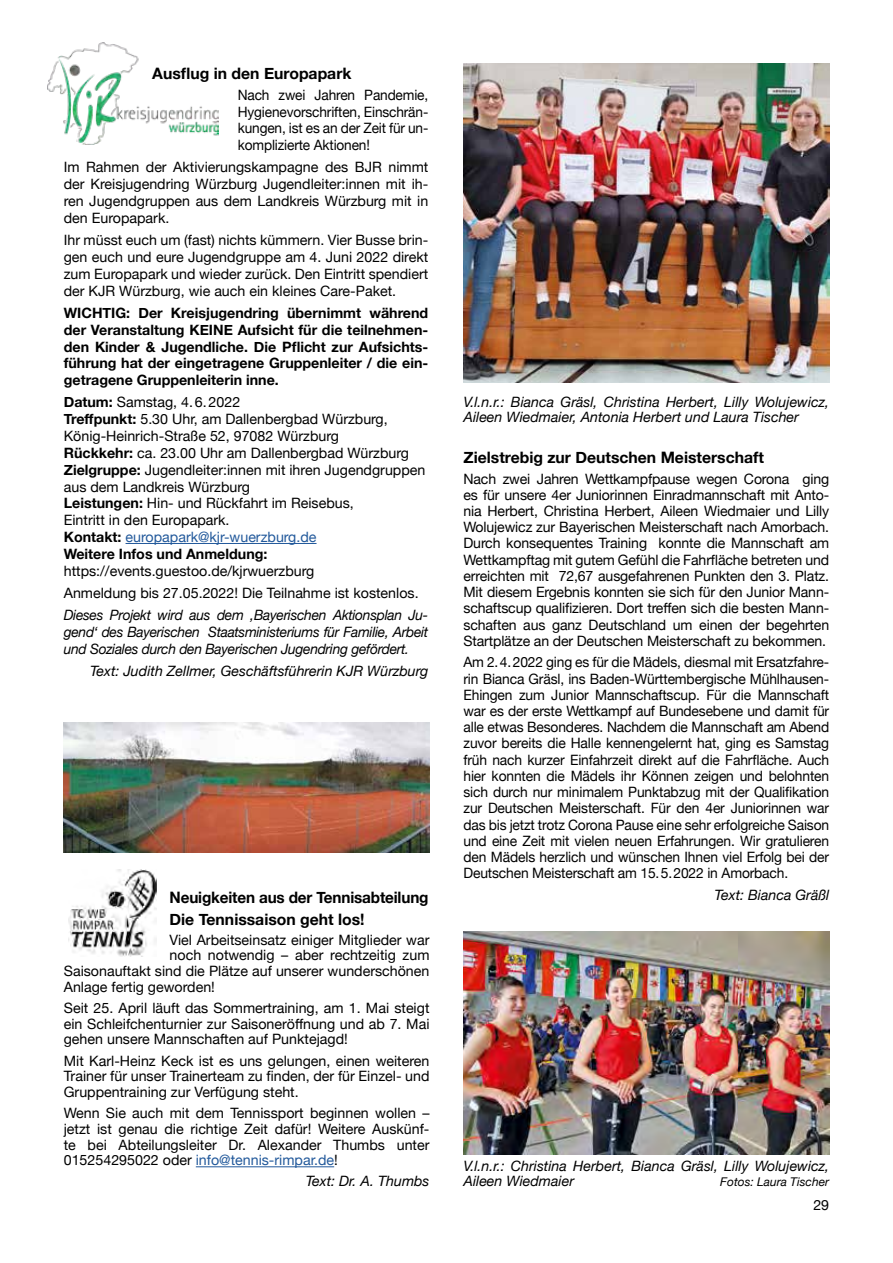
<style>
.page{position:relative;width:893px;height:1263px;background:#fff}
.page>*{position:absolute;margin:0;border:0;box-sizing:border-box;transform-origin:0 0}
.t1{font:700 15.75px/21.5px "Helvetica Neue";color:#000}
.t2{font:14.25px/16.2px "Helvetica Neue";color:#000;text-align:justify}
.t3{font:italic 14.25px/15.8px "Helvetica Neue";color:#000}
.t4{font:700 14.25px/16.8px "Helvetica Neue";color:#000;text-align:justify}
.t5{font:14.25px/16.8px "Helvetica Neue";color:#000;text-align:justify;scale:.96 1}
.t6{font:italic 12px "Helvetica Neue";color:#000}
.s1{font-weight:700}
.s2{color:#22599b}
</style>
<div class="page">
<img style="left:463px;top:64px;width:366px;height:319px">
<img style="left:463px;top:931px;width:366px;height:224px">
<hr style="left:196px;top:1166px;width:138px;height:1px;background:#22599b">
<img style="left:68px;top:869px;width:89px;height:87px">
<img style="left:64px;top:723px;width:365px;height:130px">
<hr style="left:126px;top:543px;width:191px;height:1px;background:#22599b">
<img style="left:48px;top:43px;width:170px;height:101px">
<p class="t1" style="left:152px;top:63px;width:201px">Ausflug in den Europapark</p>
<p class="t5" style="left:238px;top:87px;width:200px">Nach zwei Jahren Pandemie, Hygienevorschriften, Einschrän&shy;kungen, ist es an der Zeit für un&shy;komplizierte Aktionen!</p>
<p class="t2" style="left:64px;top:160px;width:366px;line-height:16.8px">Im Rahmen der Aktivierungskampagne des BJR nimmt der Kreisjugendring Würzburg Jugendleiter:innen mit ih&shy;ren Jugendgruppen aus dem Landkreis Würzburg mit in den Europapark.</p>
<p class="t2" style="left:64px;top:233px;width:366px;line-height:16.8px">Ihr müsst euch um (fast) nichts kümmern. Vier Busse brin&shy;gen euch und eure Jugendgruppe am 4. Juni 2022 direkt zum Europapark und wieder zurück. Den Eintritt spendiert der KJR Würzburg, wie auch ein kleines Care-Paket.</p>
<p class="t4" style="left:64px;top:305px;width:366px">WICHTIG: Der Kreisjugendring übernimmt während der Veranstaltung KEINE Aufsicht für die teilnehmen&shy;den Kinder &amp; Jugendliche. Die Pflicht zur Aufsichts&shy;führung hat der eingetragene Gruppenleiter / die ein&shy;getragene Gruppenleiterin inne.</p>
<p class="t2" style="left:64px;top:395px;width:363px;line-height:16.8px;text-align:left"><span class="s1">Datum:</span> Samstag, 4.6.2022<br><span class="s1">Treffpunkt:</span> 5.30 Uhr, am Dallenbergbad Würzburg, König-Heinrich-Straße 52, 97082 Würzburg<br><span class="s1">Rückkehr:</span> ca. 23.00 Uhr am Dallenbergbad Würzburg <span class="s1">Zielgruppe:</span> Jugendleiter:innen mit ihren Jugendgruppen aus dem Landkreis Würzburg<br><span class="s1">Leistungen:</span> Hin- und Rückfahrt im Reisebus,<br>Eintritt in den Europapark.<br><span class="s1">Kontakt:</span> <span class="s2">europapark@kjr-wuerzburg.de<br></span><span class="s1">Weitere Infos und Anmeldung:</span></p>
<p class="t2" style="left:64px;top:560px;width:356px;line-height:22.2px">https://events.guestoo.de/kjrwuerzburg<br>Anmeldung bis 27.05.2022! Die Teilnahme ist kostenlos.</p>
<p class="t3" style="left:64px;top:607px;width:366px;line-height:16.8px;text-align:justify">Dieses Projekt wird aus dem ‚Bayerischen Aktionsplan Ju&shy;gend‘ des Bayerischen Staatsministeriums für Familie, Arbeit und Soziales durch den Bayerischen Jugendring gefördert.</p>
<p class="t3" style="left:90px;top:664px;width:340px">Text: Judith Zellmer, Geschäftsführerin KJR Würzburg</p>
<p class="t1" style="left:170px;top:887px;width:260px">Neuigkeiten aus der Tennisabteilung<br>Die Tennissaison geht los!</p>
<p class="t2" style="left:170px;top:932px;width:261px">Viel Arbeitseinsatz einiger Mitglieder war</p>
<p class="t2" style="left:170px;top:948px;width:261px">noch notwendig – aber rechtzeitig zum</p>
<p class="t2" style="left:64px;top:964px;width:367px">Saisonauftakt sind die Plätze auf unserer wunderschönen</p>
<p class="t2" style="left:64px;top:979px;width:153px">Anlage fertig geworden!</p>
<p class="t2" style="left:64px;top:1001px;width:367px;line-height:15.8px">Seit 25. April läuft das Sommertraining, am 1. Mai steigt ein Schleifchenturnier zur Saisoneröffnung und ab 7. Mai gehen unsere Mannschaften auf Punktejagd!</p>
<p class="t2" style="left:64px;top:1053px;width:367px;line-height:15.8px">Mit Karl-Heinz Keck ist es uns gelungen, einen weiteren Trainer für unser Trainerteam zu finden, der für Einzel- und Gruppentraining zur Verfügung steht.</p>
<p class="t2" style="left:64px;top:1106px;width:367px;line-height:15.8px">Wenn Sie auch mit dem Tennissport beginnen wollen – jetzt ist genau die richtige Zeit dafür! Weitere Auskünf&shy;te bei Abteilungsleiter Dr. Alexander Thumbs unter 015254295022 oder <span class="s2">info@tennis-rimpar.de</span>!</p>
<p class="t3" style="left:306px;top:1174px;width:125px">Text: Dr. A. Thumbs</p>
<p class="t3" style="left:463px;top:394px;width:367px">V.l.n.r.: Bianca Gräsl, Christina Herbert, Lilly Wolujewicz,<br>Aileen Wiedmaier, Antonia Herbert und Laura Tischer</p>
<p class="t1" style="left:463px;top:447px;width:302px">Zielstrebig zur Deutschen Meisterschaft</p>
<p class="t2" style="left:463px;top:471px;width:367px">Nach zwei Jahren Wettkampfpause wegen Corona ging es für unsere 4er Juniorinnen Einradmannschaft mit Anto&shy;nia Herbert, Christina Herbert, Aileen Wiedmaier und Lilly Wolujewicz zur Bayerischen Meisterschaft nach Amorbach.<br>Durch konsequentes Training konnte die Mannschaft am Wettkampftag mit gutem Gefühl die Fahrfläche betreten und erreichten mit 72,67 ausgefahrenen Punkten den 3. Platz.<br>Mit diesem Ergebnis konnten sie sich für den Junior Mann&shy;schaftscup qualifizieren. Dort treffen sich die besten Mann&shy;schaften aus ganz Deutschland um einen der begehrten Startplätze an der Deutschen Meisterschaft zu bekommen.</p>
<p class="t2" style="left:463px;top:655px;width:367px">Am 2.4.2022 ging es für die Mädels, diesmal mit Ersatzfahre&shy;rin Bianca Gräsl, ins Baden-Württembergische Mühlhausen-Ehingen zum Junior Mannschaftscup. Für die Mannschaft war es der erste Wettkampf auf Bundesebene und damit für alle etwas Besonderes. Nachdem die Mannschaft am Abend zuvor bereits die Halle kennengelernt hat, ging es Samstag früh nach kurzer Einfahrzeit direkt auf die Fahrfläche. Auch hier konnten die Mädels ihr Können zeigen und belohnten sich durch nur minimalem Punktabzug mit der Qualifikation zur Deutschen Meisterschaft. Für den 4er Juniorinnen war das bis jetzt trotz Corona Pause eine sehr erfolgreiche Saison und eine Zeit mit vielen neuen Erfahrungen. Wir gratulieren den Mädels herzlich und wünschen Ihnen viel Erfolg bei der Deutschen Meisterschaft am 15.5.2022 in Amorbach.</p>
<p class="t3" style="left:715px;top:888px;width:116px">Text: Bianca Gräßl</p>
<p class="t3" style="left:463px;top:1158px;width:367px">V.l.n.r.: Christina Herbert, Bianca Gräsl, Lilly Wolujewicz,<br>Aileen Wiedmaier</p>
<p class="t6" style="left:720px;top:1173px;width:110px">Fotos: Laura Tischer</p>
<p class="t2" style="left:813px;top:1197px;width:17px">29</p>
</div>
